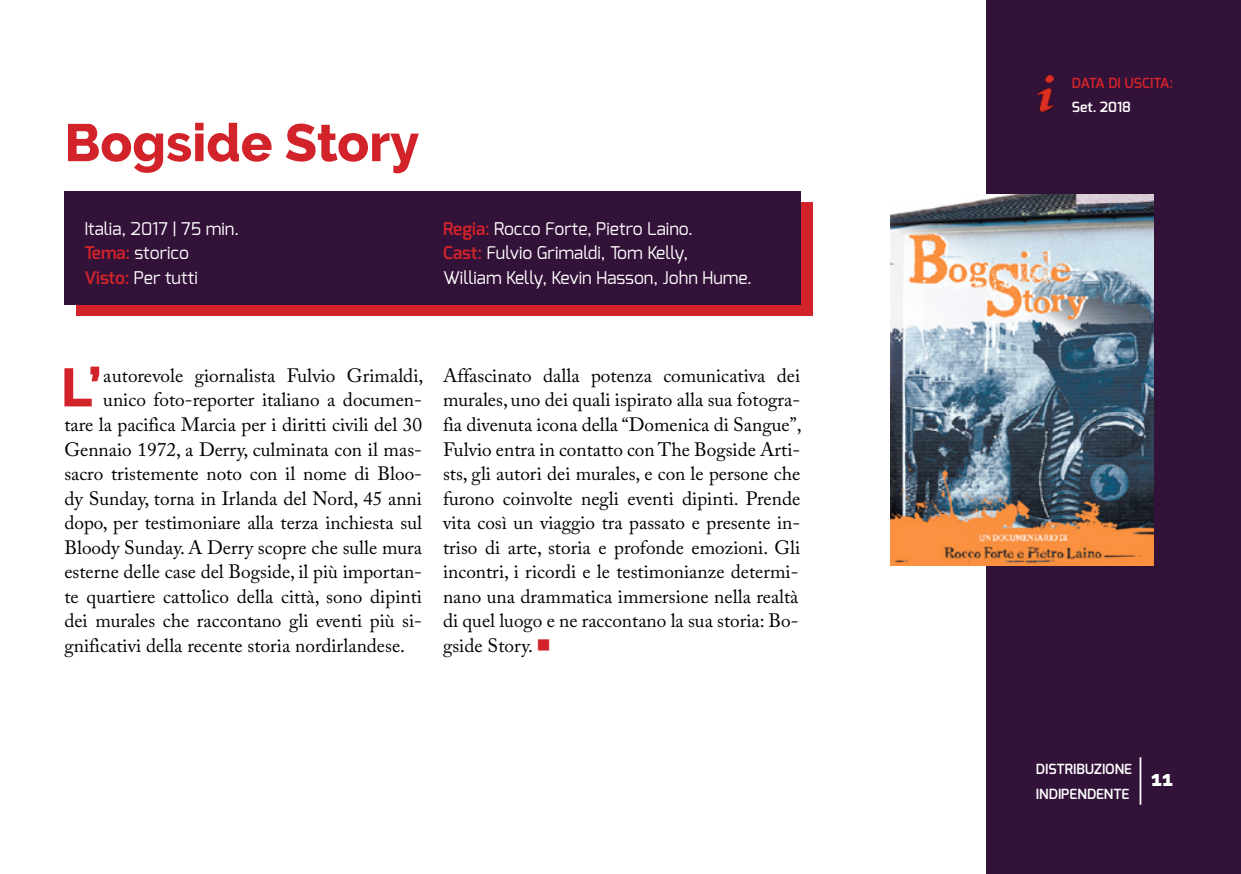
<style>
.page{position:relative;width:1241px;height:874px;background:#fff}
.page>*{position:absolute;margin:0;border:0;box-sizing:border-box;transform-origin:0 0}
.t1{font:800 53.73px "Raleway";color:#d2232a}
.t2{font:800 52.5px "Raleway";color:#d2232a}
.t3{font:800 21px "Raleway";color:#fff}
.t4{font:19.25px/24.5px "Adobe Caslon Pro";color:#000}
.t5{font:17.5px/24.5px "Exo";color:#fff}
.t6{font:600 14px/24.5px "Exo";color:#fff}
.t7{font:600 14px "Exo";color:#d2232a}
.s1{font-weight:600;color:#d2232a}
.s2{color:#d2232a}
</style>
<div class="page">
<div style="left:76px;top:202px;width:737px;height:114px;background:#d2232a"></div>
<div style="left:64px;top:191px;width:736px;height:113px;background:#331239"></div>
<div style="left:986px;top:0;width:254px;height:873px;background:#331239"></div>
<hr style="left:1139px;top:756px;width:2px;height:48px;background:#fff">
<img style="left:1037px;top:76px;width:16px;height:35px">
<img style="left:890px;top:194px;width:263px;height:371px">
<h2 class="t2" style="left:64px;top:113px;width:356px">Bogside Story</h2>
<p class="t5" style="left:84px;top:216px;width:156px">Italia, 2017 | 75 min.<br><span class="s1">Tema:</span> storico<br><span class="s1">Visto:</span> Per tutti</p>
<p class="t5" style="left:443px;top:216px;width:310px"><span class="s1">Regia:</span> Rocco Forte, Pietro Laino.<br><span class="s1">Cast:</span> Fulvio Grimaldi, Tom Kelly,<br>William Kelly, Kevin Hasson, John Hume.</p>
<h1 class="t1" style="left:61px;top:357px;width:42px">L’</h1>
<p class="t4" style="left:103px;top:363px;width:321px">autorevole giornalista Fulvio Grimaldi,</p>
<p class="t4" style="left:103px;top:387px;width:320px">unico foto-reporter italiano a documen-</p>
<p class="t4" style="left:64px;top:412px;width:359px">tare la pacifica Marcia per i diritti civili del 30</p>
<p class="t4" style="left:64px;top:436px;width:359px">Gennaio 1972, a Derry, culminata con il mas-</p>
<p class="t4" style="left:64px;top:461px;width:359px">sacro tristemente noto con il nome di Bloo-</p>
<p class="t4" style="left:64px;top:485px;width:359px">dy Sunday, torna in Irlanda del Nord, 45 anni</p>
<p class="t4" style="left:64px;top:510px;width:359px">dopo, per testimoniare alla terza inchiesta sul</p>
<p class="t4" style="left:64px;top:534px;width:359px">Bloody Sunday. A Derry scopre che sulle mura</p>
<p class="t4" style="left:64px;top:559px;width:359px">esterne delle case del Bogside, il più importan-</p>
<p class="t4" style="left:64px;top:583px;width:359px">te quartiere cattolico della città, sono dipinti</p>
<p class="t4" style="left:64px;top:608px;width:359px">dei murales che raccontano gli eventi più si-</p>
<p class="t4" style="left:64px;top:632px;width:342px">gnificativi della recente storia nordirlandese.</p>
<p class="t4" style="left:443px;top:363px;width:360px">Affascinato dalla potenza comunicativa dei murales, uno dei quali ispirato alla sua fotogra&shy;fia divenuta icona della “Domenica di Sangue”, Fulvio entra in contatto con The Bogside Arti&shy;sts, gli autori dei murales, e con le persone che furono coinvolte negli eventi dipinti. Prende vita così un viaggio tra passato e presente in&shy;triso di arte, storia e profonde emozioni. Gli incontri, i ricordi e le testimonianze determi&shy;nano una drammatica immersione nella realtà di quel luogo e ne raccontano la sua storia: Bo&shy;gside Story. <span class="s2">■</span></p>
<p class="t7" style="left:1071px;top:73px;width:103px">DATA DI USCITA:</p>
<p class="t6" style="left:1071px;top:95px;width:61px">Set. 2018</p>
<p class="t6" style="left:1035px;top:756px;width:98px">DISTRIBUZIONE<br>INDIPENDENTE</p>
<p class="t3" style="left:1151px;top:766px;width:23px">11</p>
</div>
